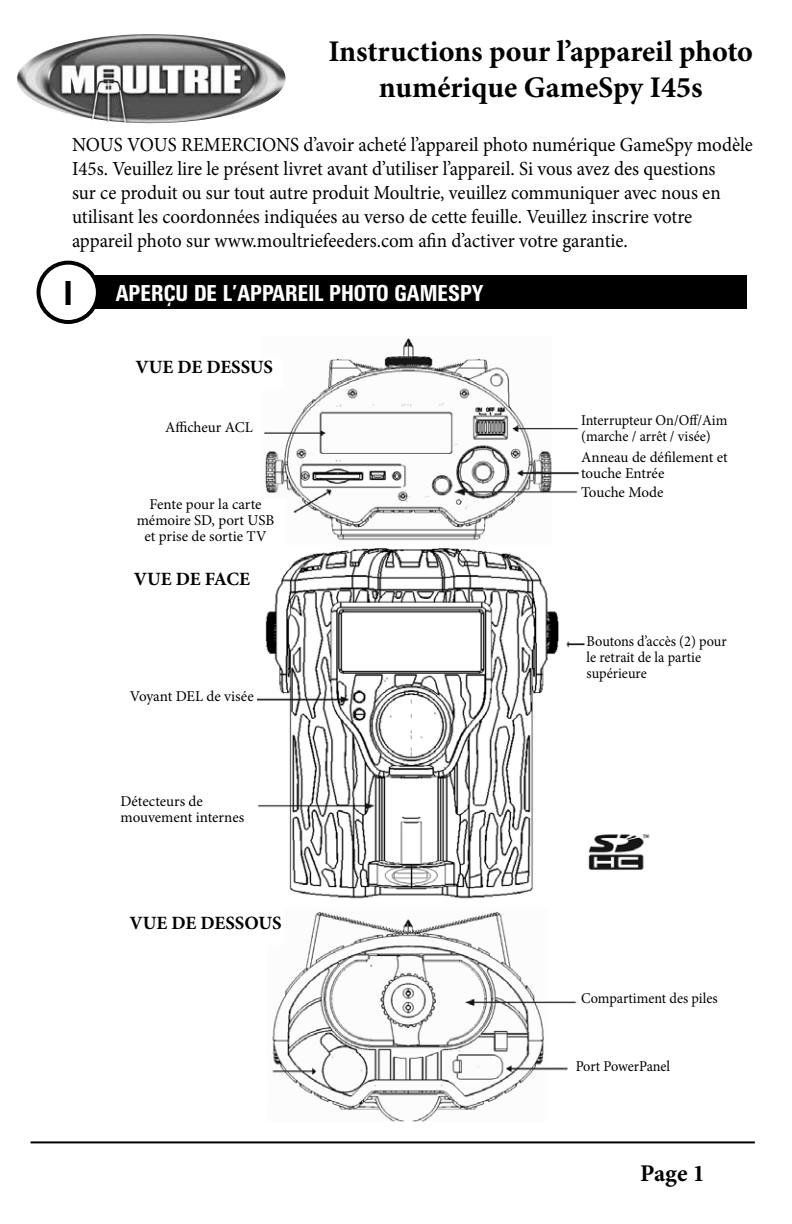
<style>
.page{position:relative;width:792px;height:1224px;background:#fff}
.page>*{position:absolute;margin:0;border:0;box-sizing:border-box;transform-origin:0 0}
.t1{font:700 30px/36px "Minion Pro";color:#000;text-align:center}
.t2{font:24px "Univers U67";color:#fff}
.t3{font:700 24px "Minion Pro";color:#000}
.t4{font:20px/24px "Minion Pro";color:#000;scale:.95 1}
.t5{font:700 18.8px "Minion Pro";color:#000}
.t6{font:15px/16px "Minion Pro";color:#000}
.t7{font:15px/16px "Minion Pro";color:#000;scale:.95 1}
.s1{font-size:36px;color:#000}
</style>
<div class="page">
<div style="left:59px;top:276px;width:688px;height:33px;background:#000"></div>
<div style="left:39px;top:263px;width:59px;height:59px;background:#fff;border-radius:50%"></div>
<div style="left:37px;top:261px;width:63px;height:63px;border:4px solid #000;border-radius:50%"></div>
<img style="left:257px;top:338px;width:393px;height:784px">
<div style="left:126px;top:359px;width:157px;height:30px;background:#fff"></div>
<div style="left:126px;top:498px;width:159px;height:63px;background:#fff"></div>
<div style="left:581px;top:414px;width:154px;height:41px;background:#fff"></div>
<div style="left:581px;top:451px;width:154px;height:34px;background:#fff"></div>
<div style="left:581px;top:486px;width:154px;height:20px;background:#fff"></div>
<div style="left:114px;top:571px;width:156px;height:30px;background:#fff"></div>
<div style="left:587px;top:635px;width:148px;height:62px;background:#fff"></div>
<div style="left:127px;top:915px;width:157px;height:30px;background:#fff"></div>
<div style="left:103px;top:1053px;width:164px;height:47px;background:#fff"></div>
<div style="left:581px;top:992px;width:154px;height:20px;background:#fff"></div>
<div style="left:576px;top:1060px;width:159px;height:16px;background:#fff"></div>
<hr style="left:31px;top:1141px;width:724px;height:2px;background:#000">
<img style="left:17px;top:34px;width:269px;height:89px">
<h1 class="t1" style="left:328px;top:33px;width:426px">Instructions pour l’appareil photo numérique GameSpy I45s</h1>
<p class="t4" style="left:72px;top:133px;width:718px">NOUS VOUS REMERCIONS d’avoir acheté l’appareil photo numérique GameSpy modèle I45s. Veuillez lire le présent livret avant d’utiliser l’appareil. Si vous avez des questions<br>sur ce produit ou sur tout autre produit Moultrie, veuillez communiquer avec nous en utilisant les coordonnées indiquées au verso de cette feuille. Veuillez inscrire votre appareil photo sur www.moultriefeeders.com afin d’activer votre garantie.</p>
<p class="t2" style="left:64px;top:277px;width:421px"><span class="s1">I</span> APERÇU DE L’APPAREIL PHOTO GAMESPY</p>
<p class="t5" style="left:135px;top:354px;width:139px">VUE DE DESSUS</p>
<p class="t6" style="left:165px;top:420px;width:89px">Afficheur ACL</p>
<p class="t6" style="left:137px;top:496px;width:139px;text-align:center">Fente pour la carte mémoire SD, port USB et prise de sortie TV</p>
<p class="t5" style="left:134px;top:565px;width:118px">VUE DE FACE</p>
<p class="t6" style="left:130px;top:688px;width:125px">Voyant DEL de visée</p>
<p class="t6" style="left:120px;top:793px;width:125px">Détecteurs de mouvement internes</p>
<p class="t5" style="left:129px;top:910px;width:154px">VUE DE DESSOUS</p>
<p class="t7" style="left:581px;top:412px;width:155px">Interrupteur On/Off/Aim (marche / arrêt / visée)</p>
<p class="t6" style="left:581px;top:449px;width:148px">Anneau de défilement et touche Entrée</p>
<p class="t6" style="left:581px;top:484px;width:84px">Touche Mode</p>
<p class="t7" style="left:587px;top:633px;width:149px">Boutons d’accès (2) pour le retrait de la partie supérieure</p>
<p class="t7" style="left:581px;top:990px;width:145px">Compartiment des piles</p>
<p class="t7" style="left:576px;top:1058px;width:101px">Port PowerPanel</p>
<p class="t3" style="left:640px;top:1156px;width:66px">Page 1</p>
</div>
